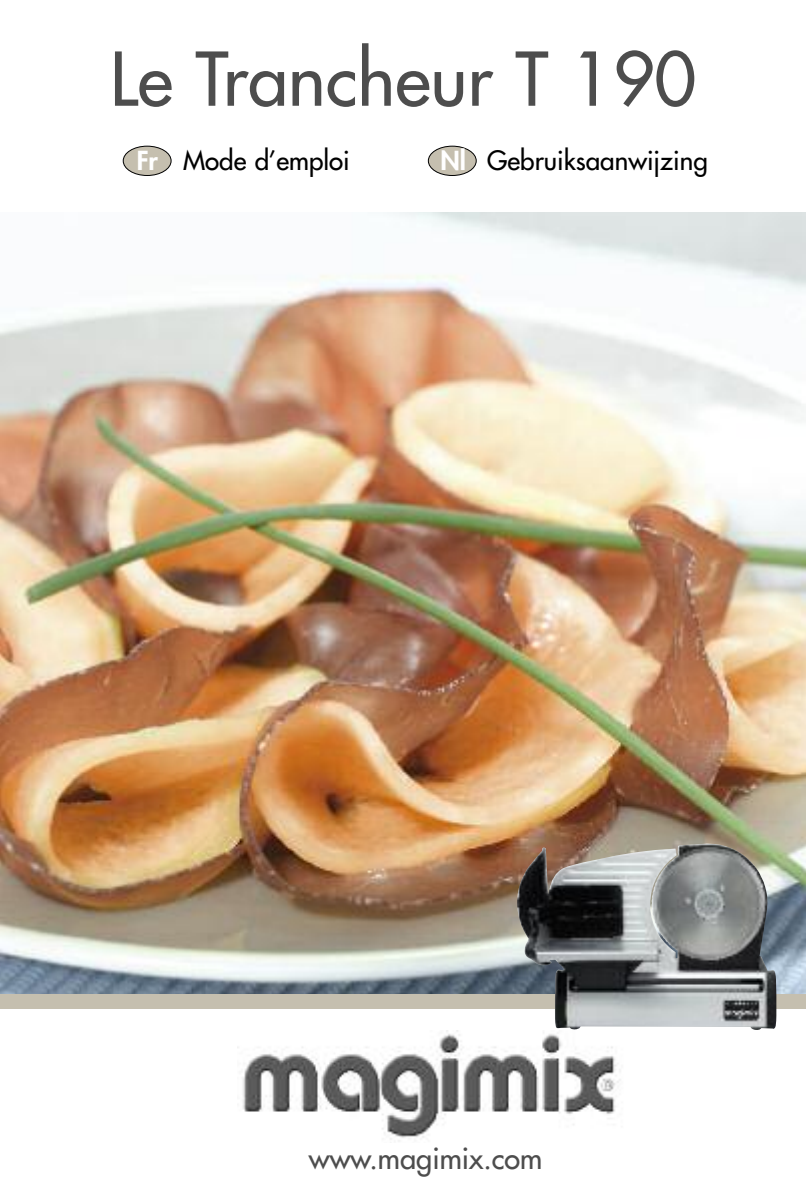
<style>
.page{position:relative;width:806px;height:1191px;background:#fff}
.page>*{position:absolute;margin:0;border:0;box-sizing:border-box;transform-origin:0 0}
.t1{font:72px "Futura";color:#4d4d4d}
.t2{font:29px "Futura";color:#4d4d4d}
.t3{font:26px "Futura";color:#000}
.s1{font-weight:800;font-size:25.6px;color:#fff}
</style>
<div class="page">
<img style="left:0;top:212px;width:805px;height:782px">
<img style="left:237px;top:1031px;width:384px;height:110px">
<div style="left:428px;top:146px;width:48px;height:29px;background:#c5bfaf;border-radius:50%"></div>
<div style="left:427px;top:146px;width:49px;height:30px;border:2px solid #000;border-radius:50%"></div>
<div style="left:123px;top:146px;width:48px;height:29px;background:#c5bfaf;border-radius:50%"></div>
<div style="left:123px;top:146px;width:48px;height:30px;border:2px solid #000;border-radius:50%"></div>
<div style="left:0;top:994px;width:805px;height:14px;background:#c5bfaf"></div>
<img style="left:516px;top:843px;width:260px;height:187px">
<h1 class="t1" style="left:110px;top:43px;width:587px">Le Trancheur T 190</h1>
<p class="t3" style="left:137px;top:147px;width:214px"><span class="s1">Fr</span> Mode d’emploi</p>
<p class="t3" style="left:440px;top:147px;width:269px"><span class="s1">Nl</span> Gebruiksaanwijzing</p>
<p class="t2" style="left:308px;top:1143px;width:235px">www.magimix.com</p>
</div>
